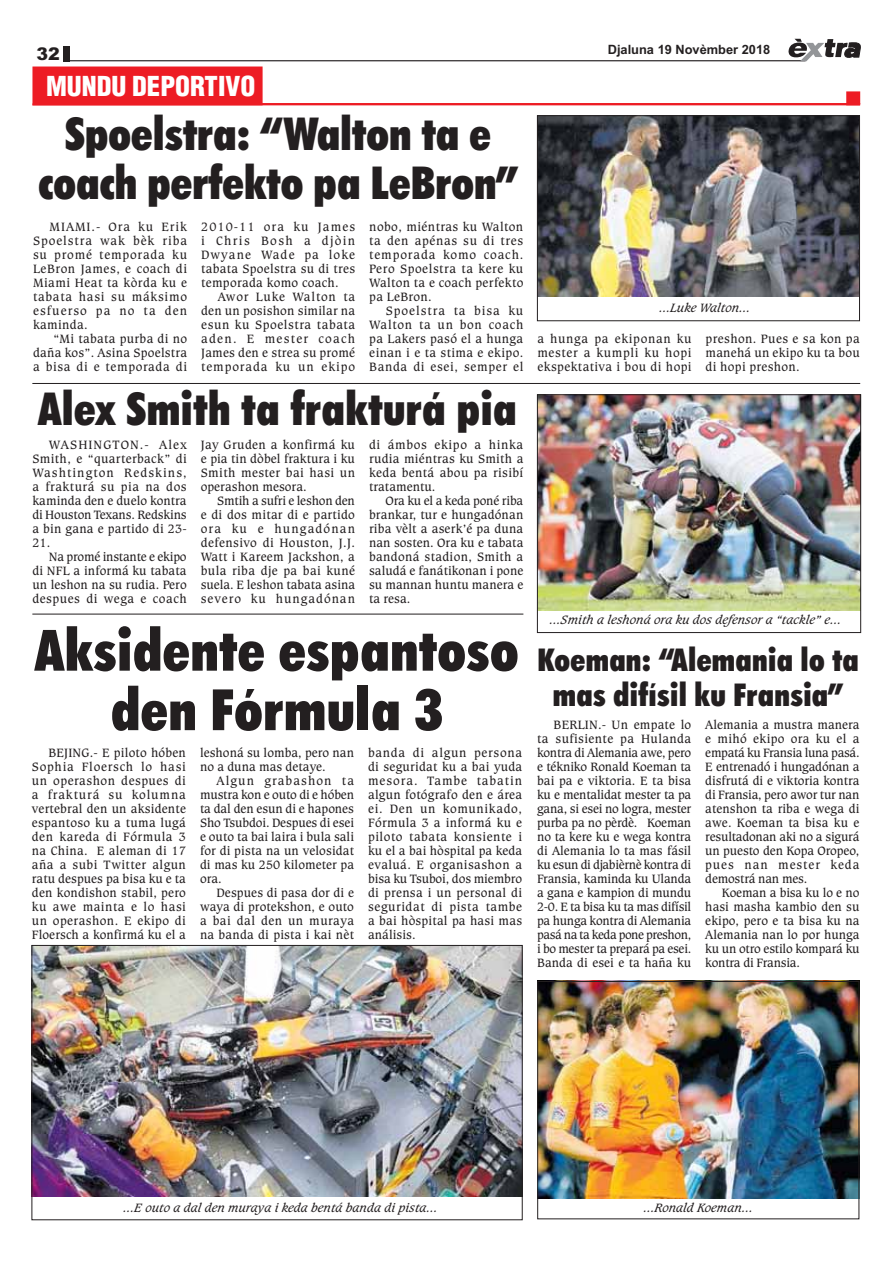
<style>
.page{position:relative;width:893px;height:1263px;background:#fff}
.page>*{position:absolute;margin:0;border:0;box-sizing:border-box;transform-origin:0 0}
.t1{font:900 condensed 57.15px/59.6px "Futura BT";letter-spacing:.01em;color:#231f20;text-align:center}
.t2{font:900 condensed 45.45px/49.1px "Futura BT";color:#231f20;text-align:center}
.t3{font:900 condensed 31.5px/35px "Futura BT";letter-spacing:.01em;color:#231f20;text-align:center}
.t4{font:900 condensed 26.85px "Helvetica";color:#fff}
.t5{font:900 17.55px "Arial";color:#231f20}
.t6{font:12.9px/14px "Caxton BT";letter-spacing:.015em;color:#231f20;text-align:justify}
.t7{font:italic 12.9px "Caxton BT";color:#231f20}
.t8{font:700 12.9px "Arial";color:#231f20}
</style>
<div class="page">
<div style="left:33px;top:67px;width:229px;height:38px;background:#ed1c24"></div>
<div style="left:32px;top:67px;width:231px;height:38px;border:1px solid #ed1c24"></div>
<hr style="left:63px;top:60px;width:742px;height:1px;background:#231f20">
<svg style="left:788px;top:39px;width:73px;height:22px"></svg>
<div style="left:63px;top:46px;width:7px;height:15px;background:#231f20"></div>
<div style="left:32px;top:103px;width:828px;height:2px;border:1px solid #ed1c24"></div>
<div style="left:847px;top:92px;width:12px;height:13px;background:#ed1c24"></div>
<div style="left:846px;top:91px;width:14px;height:14px;border:1px solid #ed1c24"></div>
<img style="left:539px;top:117px;width:319px;height:180px">
<div style="left:537px;top:115px;width:323px;height:206px;border:1px solid #231f20"></div>
<hr style="left:32px;top:383px;width:828px;height:1px;background:#231f20">
<hr style="left:32px;top:614px;width:491px;height:1px;background:#231f20">
<img style="left:34px;top:947px;width:486px;height:249px">
<div style="left:32px;top:945px;width:490px;height:275px;border:1px solid #231f20"></div>
<img style="left:539px;top:396px;width:320px;height:214px">
<div style="left:537px;top:394px;width:324px;height:239px;border:1px solid #231f20"></div>
<img style="left:539px;top:983px;width:318px;height:216px">
<div style="left:537px;top:981px;width:322px;height:238px;border:1px solid #231f20"></div>
<h3 class="t5" style="left:37px;top:47px;width:25px">32</h3>
<h3 class="t4" style="left:46px;top:76px;width:211px">MUNDU DEPORTIVO</h3>
<p class="t8" style="left:608px;top:42px;width:164px">Djaluna 19 Novèmber 2018</p>
<h2 class="t2" style="left:38px;top:112px;width:481px">Spoelstra: “Walton ta e coach perfekto pa LeBron”</h2>
<p class="t6" style="left:33px;top:221px;width:156px;text-indent:17px">MIAMI.- Ora ku Erik Spoelstra wak bèk riba su promé temporada ku LeBron James, e coach di Miami Heat ta kòrda ku e tabata hasi su máksimo esfuerso pa no ta den kaminda.</p>
<p class="t6" style="left:33px;top:333px;width:156px;text-indent:20px">“Mi tabata purba di no daña kos”. Asina Spoelstra a bisa di e temporada di</p>
<p class="t6" style="left:369px;top:221px;width:156px">nobo, miéntras ku Walton ta den apénas su di tres temporada komo coach.<br>Pero Spoelstra ta kere ku Walton ta e coach perfekto pa LeBron.</p>
<p class="t6" style="left:369px;top:305px;width:156px;text-indent:17px">Spoelstra ta bisa ku Walton ta un bon coach pa Lakers pasó el a hunga einan i e ta stima e ekipo.<br>Banda di esei, semper el</p>
<p class="t7" style="left:659px;top:303px;width:93px">...Luke Walton...</p>
<p class="t6" style="left:201px;top:221px;width:156px">2010-11 ora ku James i Chris Bosh a djòin Dwyane Wade pa loke tabata Spoelstra su di tres temporada komo coach.</p>
<p class="t6" style="left:201px;top:291px;width:156px;text-indent:17px">Awor Luke Walton ta den un posishon similar na esun ku Spoelstra tabata aden. E mester coach James den e strea su promé temporada ku un ekipo</p>
<p class="t6" style="left:537px;top:333px;width:156px">a hunga pa ekiponan ku mester a kumpli ku hopi ekspektativa i bou di hopi</p>
<p class="t6" style="left:705px;top:333px;width:156px">preshon. Pues e sa kon pa manehá un ekipo ku ta bou di hopi preshon.</p>
<h2 class="t2" style="left:38px;top:387px;width:480px">Alex Smith ta frakturá pia</h2>
<p class="t6" style="left:32px;top:439px;width:156px;text-indent:17px">WASHINGTON.- Alex Smith, e “quarterback” di Washtington Redskins, a frakturá su pia na dos kaminda den e duelo kontra di Houston Texans. Redskins a bin gana e partido di 23- 21.</p>
<p class="t6" style="left:32px;top:551px;width:156px;text-indent:17px">Na promé instante e ekipo di NFL a informá ku tabata un leshon na su rudia. Pero despues di wega e coach</p>
<p class="t6" style="left:201px;top:439px;width:156px">Jay Gruden a konfirmá ku e pia tin dòbel fraktura i ku Smith mester bai hasi un operashon mesora.</p>
<p class="t6" style="left:201px;top:495px;width:156px;text-indent:17px">Smtih a sufri e leshon den e di dos mitar di e partido ora ku e hungadónan defensivo di Houston, J.J.<br>Watt i Kareem Jackshon, a bula riba dje pa bai kuné suela. E leshon tabata asina severo ku hungadónan</p>
<p class="t6" style="left:369px;top:439px;width:156px">di ámbos ekipo a hinka rudia miéntras ku Smith a keda bentá abou pa risibí tratamentu.</p>
<p class="t6" style="left:369px;top:495px;width:156px;text-indent:17px">Ora ku el a keda poné riba brankar, tur e hungadónan riba vèlt a aserk’é pa duna nan sosten. Ora ku e tabata bandoná stadion, Smith a saludá e fanátikonan i pone su mannan huntu manera e ta resa.</p>
<h1 class="t1" style="left:35px;top:624px;width:485px">Aksidente espantoso den Fórmula 3</h1>
<p class="t6" style="left:32px;top:747px;width:156px;text-indent:17px">BEJING.- E piloto hóben Sophia Floersch lo hasi un operashon despues di a frakturá su kolumna vertebral den un aksidente espantoso ku a tuma lugá den kareda di Fórmula 3 na China. E aleman di 17 aña a subi Twitter algun ratu despues pa bisa ku e ta den kondishon stabil, pero ku awe mainta e lo hasi un operashon. E ekipo di Floersch a konfirmá ku el a</p>
<p class="t6" style="left:200px;top:747px;width:156px">leshoná su lomba, pero nan no a duna mas detaye.</p>
<p class="t6" style="left:200px;top:775px;width:156px;text-indent:17px">Algun grabashon ta mustra kon e outo di e hóben ta dal den esun di e hapones Sho Tsubdoi. Despues di esei e outo ta bai laira i bula sali for di pista na un velosidat di mas ku 250 kilometer pa ora.</p>
<p class="t6" style="left:200px;top:887px;width:156px;text-indent:17px">Despues di pasa dor di e waya di protekshon, e outo a bai dal den un muraya na banda di pista i kai nèt</p>
<p class="t6" style="left:368px;top:747px;width:156px">banda di algun persona di seguridat ku a bai yuda mesora. Tambe tabatin algun fotógrafo den e área ei. Den un komunikado, Fórmula 3 a informá ku e piloto tabata konsiente i ku el a bai hòspital pa keda evaluá. E organisashon a bisa ku Tsuboi, dos miembro di prensa i un personal di seguridat di pista tambe a bai hòspital pa hasi mas análisis.</p>
<p class="t7" style="left:550px;top:615px;width:293px">...Smith a leshoná ora ku dos defensor a “tackle” e...</p>
<h3 class="t3" style="left:537px;top:644px;width:323px">Koeman: “Alemania lo ta mas difísil ku Fransia”</h3>
<p class="t6" style="left:537px;top:719px;width:156px;text-indent:17px">BERLIN.- Un empate lo ta sufisiente pa Hulanda kontra di Alemania awe, pero e tékniko Ronald Koeman ta bai pa e viktoria. E ta bisa ku e mentalidat mester ta pa gana, si esei no logra, mester purba pa no pèrdè. Koeman no ta kere ku e wega kontra di Alemania lo ta mas fásil ku esun di djabièrnè kontra di Fransia, kaminda ku Ulanda a gana e kampion di mundu 2-0. E ta bisa ku ta mas difísil pa hunga kontra di Alemania pasá na ta keda pone preshon, i bo mester ta prepará pa esei.<br>Banda di esei e ta haña ku</p>
<p class="t6" style="left:705px;top:719px;width:156px">Alemania a mustra manera e mihó ekipo ora ku el a empatá ku Fransia luna pasá.<br>E entrenadó i hungadónan a disfrutá di e viktoria kontra di Fransia, pero awor tur nan atenshon ta riba e wega di awe. Koeman ta bisa ku e resultadonan aki no a sigurá un puesto den Kopa Oropeo, pues nan mester keda demostrá nan mes.</p>
<p class="t6" style="left:705px;top:887px;width:156px;text-indent:17px">Koeman a bisa ku lo e no hasi masha kambio den su ekipo, pero e ta bisa ku na Alemania nan lo por hunga ku un otro estilo kompará ku kontra di Fransia.</p>
<p class="t7" style="left:124px;top:1202px;width:316px">...E outo a dal den muraya i keda bentá banda di pista...</p>
<p class="t7" style="left:644px;top:1202px;width:111px">...Ronald Koeman...</p>
</div>
